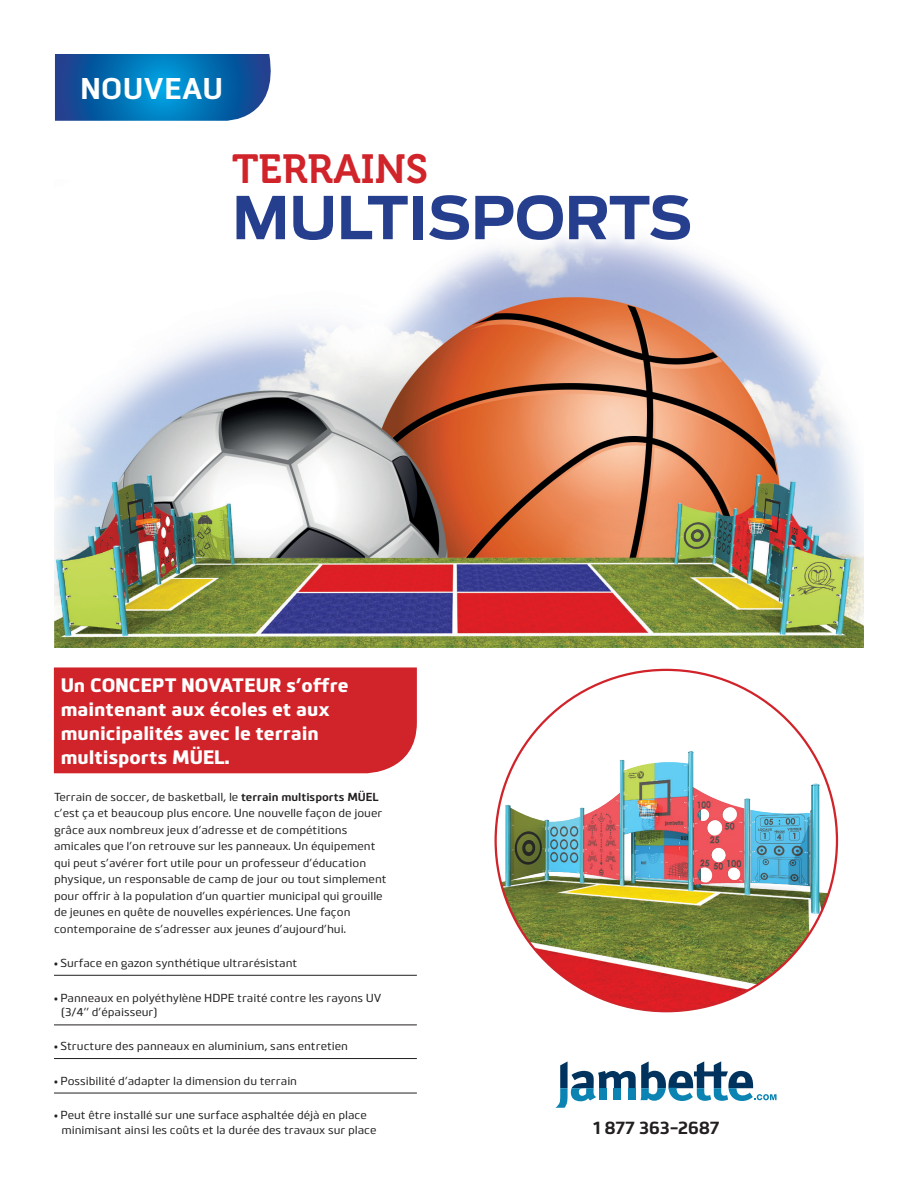
<style>
.page{position:relative;width:918px;height:1188px;background:#fff}
.page>*{position:absolute;margin:0;border:0;box-sizing:border-box;transform-origin:0 0}
._1-NOM_PRODUIT{font:700 58.5px "Antenna";color:#253f8e}
._1-NOM_PRODUIT-2{font:40.5px "Museo 700";color:#d1232a}
.TAB-CAR_Catég-Blanc{font:700 30px "Bitner";letter-spacing:.01em;color:#fff}
._9-Catégorie_de_Prod{font:800 19.5px/24px "Bitner";color:#fff}
._8-Caractéristiques{font:700 18px "Bitner";color:#231f20}
._8-Caractéristiques-2{font:500 11.7px/16.5px "Bitner";color:#231f20}
.s1{font-weight:700}
</style>
<div class="page">
<img style="left:54px;top:253px;width:810px;height:395px">
<svg style="left:55px;top:54px;width:216px;height:67px;background:#0f6db1"></svg>
<img style="left:496px;top:670px;width:341px;height:341px;border-radius:171px">
<svg style="left:555px;top:1061px;width:222px;height:47px"></svg>
<div style="left:54px;top:667px;width:363px;height:106px;background:#d1232a"></div>
<hr style="left:54px;top:975px;width:363px;height:1px;background:#231f20">
<hr style="left:54px;top:1025px;width:363px;height:1px;background:#231f20">
<hr style="left:54px;top:1058px;width:363px;height:1px;background:#231f20">
<hr style="left:54px;top:1093px;width:363px;height:1px;background:#231f20">
<p class="TAB-CAR_Catég-Blanc" style="left:80px;top:64px;width:144px">NOUVEAU</p>
<p class="_1-NOM_PRODUIT-2" style="left:232px;top:146px;width:198px">TERRAINS</p>
<p class="_1-NOM_PRODUIT" style="left:232px;top:183px;width:462px">MULTISPORTS</p>
<p class="_9-Catégorie_de_Prod" style="left:61px;top:671px;width:289px">Un CONCEPT NOVATEUR s’offre maintenant aux écoles et aux municipalités avec le terrain multisports MÜEL.</p>
<p class="_8-Caractéristiques-2" style="left:54px;top:787px;width:334px">Terrain de soccer, de basketball, le <span class="s1">terrain multisports MÜEL </span>c’est ça et beaucoup plus encore. Une nouvelle façon de jouer grâce aux nombreux jeux d’adresse et de compétitions amicales que l’on retrouve sur les panneaux. Un équipement qui peut s’avérer fort utile pour un professeur d’éducation physique, un responsable de camp de jour ou tout simplement pour offrir à la population d’un quartier municipal qui grouille de jeunes en quête de nouvelles expériences. Une façon contemporaine de s’adresser aux jeunes d’aujourd’hui.</p>
<p class="_8-Caractéristiques-2" style="left:54px;top:954px;width:245px">• Surface en gazon synthétique ultrarésistant</p>
<p class="_8-Caractéristiques-2" style="left:62px;top:989px;width:322px;line-height:14.2px;text-indent:-8px">• Panneaux en polyéthylène HDPE traité contre les rayons UV (3/4’’ d’épaisseur)</p>
<p class="_8-Caractéristiques-2" style="left:54px;top:1037px;width:296px">• Structure des panneaux en aluminium, sans entretien</p>
<p class="_8-Caractéristiques-2" style="left:54px;top:1071px;width:245px">• Possibilité d’adapter la dimension du terrain</p>
<p class="_8-Caractéristiques-2" style="left:62px;top:1107px;width:317px;line-height:14.2px;text-indent:-8px">• Peut être installé sur une surface asphaltée déjà en place minimisant ainsi les coûts et la durée des travaux sur place</p>
<p class="_8-Caractéristiques" style="left:593px;top:1113px;width:128px">1 877 363-2687</p>
</div>
